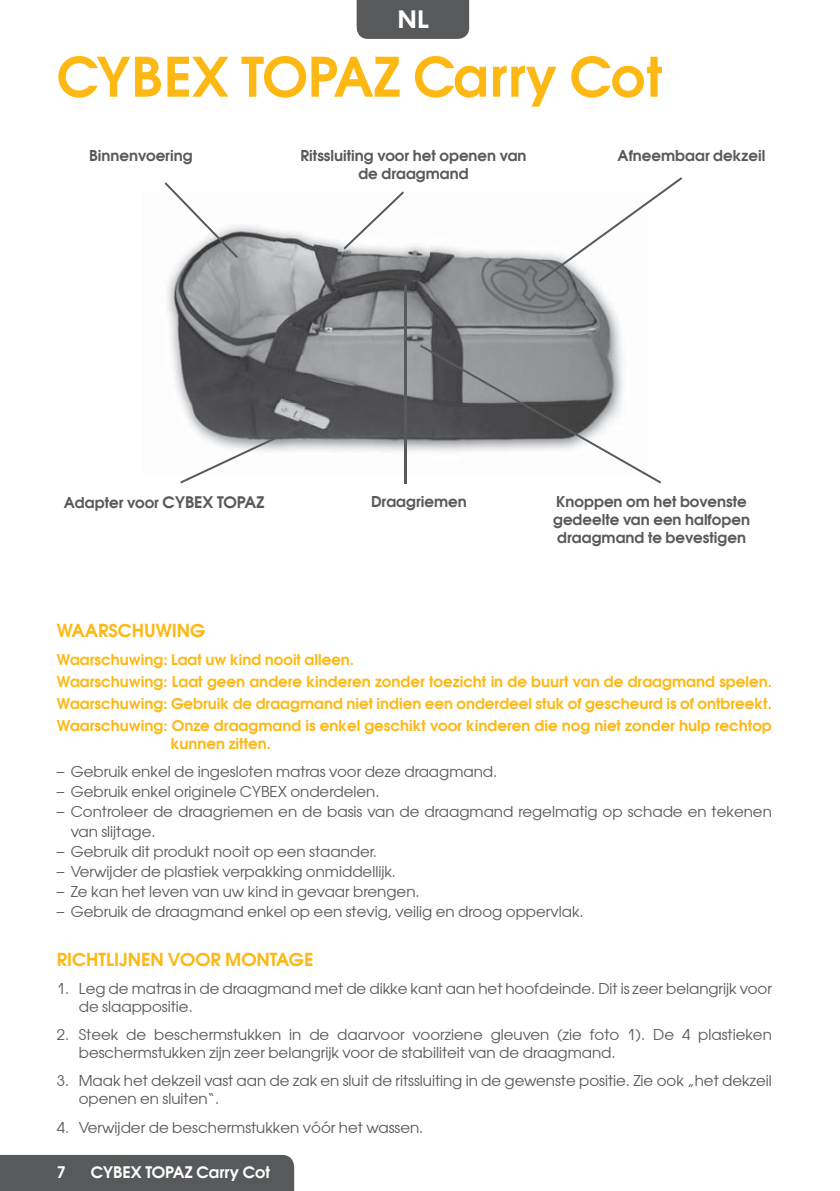
<style>
.page{position:relative;width:840px;height:1191px;background:#fff}
.page>*{position:absolute;margin:0;border:0;box-sizing:border-box;transform-origin:0 0}
.t1{font:700 54px "Avant Garde Gothic TT";color:#fdb813}
.t2{font:700 24px "Avant Garde Gothic TT";color:#fff;scale:1.1 1}
.t3{font:700 18px "Avant Garde Gothic TT";color:#fdb813}
.t4{font:700 16px "Avant Garde Gothic TT";color:#fff}
.t5{font:15px/18px "Avant Garde Gothic TT";color:#58595b}
.t6{font:700 15px/22px "Avant Garde Gothic TT";color:#fdb813}
.t7{font:700 15px/18px "Avant Garde Gothic TT";color:#58595b;text-align:center}
.s1{font-size:16px}
</style>
<div class="page">
<div style="left:0;top:1154px;width:294px;height:37px;background:#58595b"></div>
<div style="left:356px;top:0;width:113px;height:39px;background:#58595b"></div>
<img style="left:166px;top:225px;width:455px;height:249px">
<svg style="left:164px;top:182px;width:74px;height:76px"></svg>
<svg style="left:343px;top:191px;width:61px;height:58px"></svg>
<svg style="left:538px;top:177px;width:143px;height:105px"></svg>
<svg style="left:420px;top:345px;width:240px;height:138px"></svg>
<hr style="left:404px;top:286px;width:2px;height:198px;background:#58595b">
<svg style="left:180px;top:424px;width:123px;height:59px"></svg>
<h2 class="t2" style="left:397px;top:4px;width:30px">NL</h2>
<h1 class="t1" style="left:57px;top:43px;width:607px">CYBEX TOPAZ Carry Cot</h1>
<p class="t7" style="left:89px;top:147px;width:105px">Binnenvoering</p>
<p class="t7" style="left:300px;top:147px;width:227px">Ritssluiting voor het openen van de draagmand</p>
<p class="t7" style="left:617px;top:147px;width:149px">Afneembaar dekzeil</p>
<p class="t7" style="left:64px;top:493px;width:202px">Adapter voor <span class="s1">CYBEX TOPAZ</span></p>
<p class="t3" style="left:57px;top:619px;width:150px">WAARSCHUWING</p>
<p class="t7" style="left:371px;top:492px;width:97px">Draagriemen</p>
<p class="t7" style="left:553px;top:492px;width:198px;text-align:left">Knoppen om het bovenste gedeelte van een halfopen draagmand te bevestigen</p>
<p class="t6" style="left:57px;top:648px;width:716px">Waarschuwing: Laat uw kind nooit alleen.<br>Waarschuwing: Laat geen andere kinderen zonder toezicht in de buurt van de draagmand spelen.<br>Waarschuwing: Gebruik de draagmand niet indien een onderdeel stuk of gescheurd is of ontbreekt.<br>Waarschuwing: Onze draagmand is enkel geschikt voor kinderen die nog niet zonder hulp rechtop</p>
<p class="t6" style="left:171px;top:732px;width:102px">kunnen zitten.</p>
<p class="t5" style="left:57px;top:762px;width:442px">– Gebruik enkel de ingesloten matras voor deze draagmand.</p>
<p class="t5" style="left:57px;top:782px;width:324px">– Gebruik enkel originele CYBEX onderdelen.</p>
<p class="t5" style="left:71px;top:801px;width:702px;line-height:20px;text-indent:-14px">– Controleer de draagriemen en de basis van de draagmand regelmatig op schade en tekenen van slijtage.</p>
<p class="t5" style="left:57px;top:842px;width:321px">– Gebruik dit produkt nooit op een staander.</p>
<p class="t5" style="left:57px;top:862px;width:341px">– Verwijder de plastiek verpakking onmiddellijk.</p>
<p class="t5" style="left:57px;top:882px;width:364px">– Ze kan het leven van uw kind in gevaar brengen.</p>
<p class="t5" style="left:57px;top:902px;width:528px">– Gebruik de draagmand enkel op een stevig, veilig en droog oppervlak.</p>
<p class="t3" style="left:57px;top:948px;width:258px">RICHTLIJNEN VOOR MONTAGE</p>
<p class="t5" style="left:79px;top:979px;width:694px;text-indent:-22px">1. Leg de matras in de draagmand met de dikke kant aan het hoofdeinde. Dit is zeer belangrijk voor de slaappositie.</p>
<p class="t5" style="left:79px;top:1025px;width:694px;text-indent:-22px">2. Steek de beschermstukken in de daarvoor voorziene gleuven (zie foto 1). De 4 plastieken beschermstukken zijn zeer belangrijk voor de stabiliteit van de draagmand.</p>
<p class="t5" style="left:79px;top:1071px;width:694px;text-indent:-22px">3. Maak het dekzeil vast aan de zak en sluit de ritssluiting in de gewenste positie. Zie ook „het dekzeil openen en sluiten“.</p>
<p class="t5" style="left:57px;top:1118px;width:368px">4. Verwijder de beschermstukken vóór het wassen.</p>
<p class="t4" style="left:57px;top:1162px;width:10px">7</p>
<p class="t4" style="left:91px;top:1162px;width:181px">CYBEX TOPAZ Carry Cot</p>
</div>
